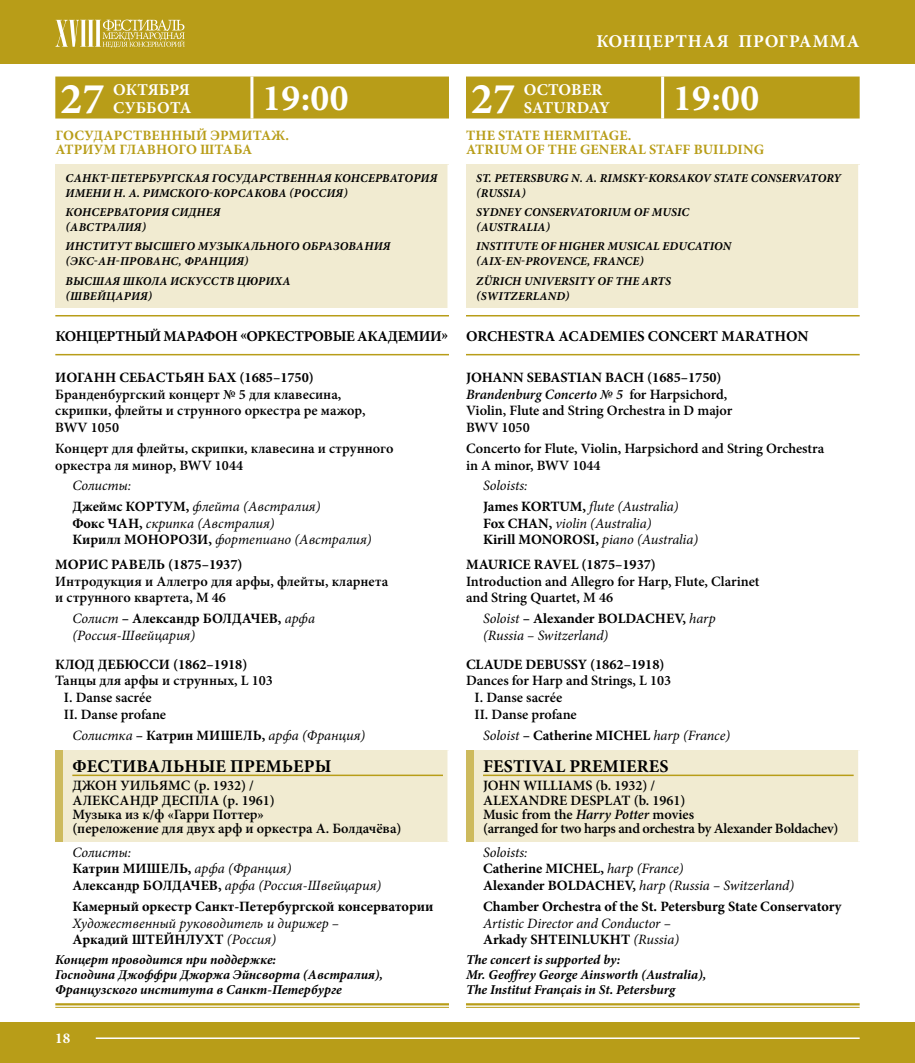
<style>
.page{position:relative;width:915px;height:1063px;background:#fff}
.page>*{position:absolute;margin:0;border:0;box-sizing:border-box;transform-origin:0 0}
.t1{font:700 44.25px "Minion Pro";color:#fff}
.t2{font:700 37.5px "Minion Pro";letter-spacing:.01em;color:#fff}
.t3{font:700 18px "Minion Pro";letter-spacing:.01em;color:#000}
.t4{font:700 18px "Minion Pro";letter-spacing:.045em;color:#fff}
.t5{font:700 16.5px/18px "Minion Pro";letter-spacing:.005em;color:#fff}
.t6{font:700 15px "Minion Pro";letter-spacing:-.015em;color:#000}
.t7{font:700 15px "Minion Pro";color:#fff}
.t8{font:600 14.25px/16.6px "Minion Pro";color:#000}
.t9{font:italic 14.25px/16.6px "Minion Pro";letter-spacing:-.005em;color:#000}
.t10{font:700 14.25px "Minion Pro";color:#000}
.t11{font:700 14.25px/14.4px "Minion Pro";letter-spacing:.01em;color:#b89d18}
.t12{font:italic 700 13.5px/15.1px "Minion Pro";color:#000}
.t13{font:italic 700 12px/15px "Minion Pro";letter-spacing:.01em;color:#000}
.s1{font-weight:700;font-style:normal}
.s2{font-weight:700}
.s3{font-style:italic}
</style>
<div class="page">
<div style="left:0;top:0;width:914px;height:64px;background:#b89d18"></div>
<div style="left:0;top:1022px;width:914px;height:41px;background:#b89d18"></div>
<hr style="left:96px;top:1037px;width:763px;height:2px;background:#fff">
<svg style="left:55px;top:19px;width:130px;height:29px"></svg>
<hr style="left:55px;top:315px;width:394px;height:1px;background:#b89d18">
<hr style="left:55px;top:354px;width:394px;height:1px;background:#b89d18">
<hr style="left:55px;top:1003px;width:394px;height:2px;background:#b89d18">
<hr style="left:55px;top:1007px;width:394px;height:1px;background:#b89d18">
<div style="left:55px;top:77px;width:394px;height:42px;background:#b89d18"></div>
<hr style="left:250px;top:77px;width:3px;height:42px;background:#fff">
<div style="left:55px;top:165px;width:394px;height:143px;background:#f1ebd1"></div>
<hr style="left:447px;top:165px;width:3px;height:143px;background:#fff">
<div style="left:55px;top:750px;width:9px;height:92px;background:#cdba5d"></div>
<div style="left:64px;top:750px;width:385px;height:92px;background:#f1ebd1"></div>
<hr style="left:447px;top:750px;width:3px;height:92px;background:#fff">
<hr style="left:72px;top:775px;width:371px;height:1px;background:#b89d18">
<hr style="left:466px;top:315px;width:393px;height:1px;background:#b89d18">
<hr style="left:466px;top:354px;width:393px;height:1px;background:#b89d18">
<hr style="left:466px;top:1003px;width:393px;height:2px;background:#b89d18">
<hr style="left:466px;top:1007px;width:393px;height:1px;background:#b89d18">
<div style="left:466px;top:77px;width:393px;height:42px;background:#b89d18"></div>
<hr style="left:661px;top:77px;width:3px;height:42px;background:#fff">
<div style="left:466px;top:165px;width:393px;height:143px;background:#f1ebd1"></div>
<hr style="left:857px;top:165px;width:3px;height:143px;background:#fff">
<div style="left:466px;top:750px;width:8px;height:92px;background:#cdba5d"></div>
<div style="left:474px;top:750px;width:385px;height:92px;background:#f1ebd1"></div>
<hr style="left:857px;top:750px;width:3px;height:92px;background:#fff">
<hr style="left:483px;top:775px;width:370px;height:1px;background:#b89d18">
<h1 class="t1" style="left:60px;top:67px;width:46px">27</h1>
<p class="t5" style="left:113px;top:80px;width:80px">ОКТЯБРЯ<br>СУББОТА</p>
<h2 class="t2" style="left:262px;top:71px;width:88px">19:00</h2>
<p class="t11" style="left:55px;top:128px;width:235px">ГОСУДАРСТВЕННЫЙ ЭРМИТАЖ.<br>АТРИУМ ГЛАВНОГО ШТАБА</p>
<p class="t13" style="left:66px;top:170px;width:373px">САНКТ-ПЕТЕРБУРГСКАЯ ГОСУДАРСТВЕННАЯ КОНСЕРВАТОРИЯ<br>ИМЕНИ Н. А. РИМСКОГО-КОРСАКОВА (РОССИЯ)</p>
<p class="t13" style="left:66px;top:205px;width:156px">КОНСЕРВАТОРИЯ СИДНЕЯ (АВСТРАЛИЯ)</p>
<p class="t13" style="left:66px;top:239px;width:326px">ИНСТИТУТ ВЫСШЕГО МУЗЫКАЛЬНОГО ОБРАЗОВАНИЯ (ЭКС-АН-ПРОВАНС, ФРАНЦИЯ)</p>
<p class="t13" style="left:66px;top:273px;width:226px">ВЫСШАЯ ШКОЛА ИСКУССТВ ЦЮРИХА (ШВЕЙЦАРИЯ)</p>
<p class="t6" style="left:55px;top:326px;width:394px">КОНЦЕРТНЫЙ МАРАФОН «ОРКЕСТРОВЫЕ АКАДЕМИИ»</p>
<p class="t10" style="left:55px;top:367px;width:260px">ИОГАНН СЕБАСТЬЯН БАХ (1685–1750)</p>
<p class="t8" style="left:55px;top:386px;width:312px">Бранденбургский концерт № 5 для клавесина, скрипки, флейты и струнного оркестра ре мажор,<br>BWV 1050</p>
<p class="t8" style="left:55px;top:440px;width:339px">Концерт для флейты, скрипки, клавесина и струнного оркестра ля минор, BWV 1044</p>
<p class="t9" style="left:72px;top:475px;width:249px;line-height:21px">Солисты:<br><span class="s1">Джеймс КОРТУМ,</span> флейта (Австралия)</p>
<p class="t9" style="left:72px;top:515px;width:301px"><span class="s1">Фокс ЧАН,</span> скрипка (Австралия)<br><span class="s1">Кирилл МОНОРОЗИ,</span> фортепиано (Австралия)</p>
<p class="t10" style="left:55px;top:554px;width:189px">МОРИС РАВЕЛЬ (1875–1937)</p>
<p class="t8" style="left:55px;top:573px;width:334px">Интродукция и Аллегро для арфы, флейты, кларнета и струнного квартета, M 46</p>
<p class="t9" style="left:72px;top:610px;width:244px">Солист <span class="s1">– Александр БОЛДАЧЕВ,</span> арфа (Россия-Швейцария)</p>
<p class="t10" style="left:55px;top:654px;width:193px">КЛОД ДЕБЮССИ (1862–1918)</p>
<p class="t8" style="left:64px;top:672px;width:210px;text-indent:-9px">Танцы для арфы и струнных, L 103<br>I. Danse sacrée<br>II. Danse profane</p>
<p class="t9" style="left:72px;top:727px;width:294px">Солистка <span class="s1">– Катрин МИШЕЛЬ,</span> арфа (Франция)</p>
<p class="t3" style="left:72px;top:753px;width:260px">ФЕСТИВАЛЬНЫЕ ПРЕМЬЕРЫ</p>
<p class="t8" style="left:72px;top:779px;width:330px;line-height:14.2px">ДЖОН УИЛЬЯМС (р. 1932) /<br>АЛЕКСАНДР ДЕСПЛА (р. 1961)<br>Музыка из к/ф «Гарри Поттер»<br>(переложение для двух арф и оркестра А. Болдачёва)</p>
<p class="t9" style="left:72px;top:844px;width:310px">Солисты:<br><span class="s1">Катрин МИШЕЛЬ,</span> арфа (Франция)<br><span class="s1">Александр БОЛДАЧЕВ,</span> арфа (Россия-Швейцария)</p>
<p class="t10" style="left:72px;top:896px;width:362px">Камерный оркестр Санкт-Петербургской консерватории</p>
<p class="t9" style="left:72px;top:915px;width:268px">Художественный руководитель и дирижер –<br><span class="s1">Аркадий ШТЕЙНЛУХТ</span> (Россия)</p>
<p class="t12" style="left:55px;top:952px;width:329px">Концерт проводится при поддержке:<br>Господина Джоффри Джоржа Эйнсворта (Австралия),<br>Французского института в Санкт-Петербурге</p>
<p class="t7" style="left:55px;top:1028px;width:16px">18</p>
<p class="t4" style="left:596px;top:29px;width:265px">КОНЦЕРТНАЯ ПРОГРАММА</p>
<h1 class="t1" style="left:470px;top:67px;width:46px">27</h1>
<p class="t5" style="left:523px;top:80px;width:88px">OCTOBER<br>SATURDAY</p>
<h2 class="t2" style="left:672px;top:71px;width:88px">19:00</h2>
<p class="t11" style="left:466px;top:128px;width:299px">THE STATE HERMITAGE.<br>ATRIUM OF THE GENERAL STAFF BUILDING</p>
<p class="t13" style="left:476px;top:170px;width:366px">ST. PETERSBURG N. A. RIMSKY-KORSAKOV STATE CONSERVATORY (RUSSIA)</p>
<p class="t13" style="left:476px;top:205px;width:214px">SYDNEY CONSERVATORIUM OF MUSIC (AUSTRALIA)</p>
<p class="t13" style="left:476px;top:239px;width:256px">INSTITUTE OF HIGHER MUSICAL EDUCATION (AIX-EN-PROVENCE, FRANCE)</p>
<p class="t13" style="left:476px;top:273px;width:196px">ZÜRICH UNIVERSITY OF THE ARTS (SWITZERLAND)</p>
<p class="t6" style="left:466px;top:326px;width:344px">ORCHESTRA ACADEMIES CONCERT MARATHON</p>
<p class="t8" style="left:466px;top:369px;width:268px"><span class="s2">JOHANN SEBASTIAN BACH (1685–1750)<br></span><span class="s3">Brandenburg Concerto № 5</span> for Harpsichord,<br>Violin, Flute and String Orchestra in D major<br>BWV 1050</p>
<p class="t8" style="left:466px;top:440px;width:360px">Concerto for Flute, Violin, Harpsichord and String Orchestra in A minor, BWV 1044</p>
<p class="t9" style="left:483px;top:475px;width:197px;line-height:21px">Soloists:<br><span class="s1">James KORTUM,</span> flute (Australia)</p>
<p class="t9" style="left:483px;top:515px;width:217px"><span class="s1">Fox CHAN,</span> violin (Australia)<br><span class="s1">Kirill MONOROSI,</span> piano (Australia)</p>
<p class="t10" style="left:466px;top:554px;width:191px">MAURICE RAVEL (1875–1937)</p>
<p class="t8" style="left:466px;top:573px;width:295px">Introduction and Allegro for Harp, Flute, Clarinet and String Quartet, M 46</p>
<p class="t9" style="left:483px;top:610px;width:234px">Soloist <span class="s1">– Alexander BOLDACHEV,</span> harp (Russia – Switzerland)</p>
<p class="t10" style="left:466px;top:654px;width:200px">CLAUDE DEBUSSY (1862–1918)</p>
<p class="t8" style="left:474px;top:672px;width:198px;text-indent:-9px">Dances for Harp and Strings, L 103<br>I. Danse sacrée<br>II. Danse profane</p>
<p class="t9" style="left:483px;top:727px;width:248px">Soloist <span class="s1">– Catherine MICHEL</span> harp (France)</p>
<p class="t3" style="left:483px;top:753px;width:187px">FESTIVAL PREMIERES</p>
<p class="t8" style="left:483px;top:779px;width:357px;line-height:14.2px">JOHN WILLIAMS (b. 1932) /<br>ALEXANDRE DESPLAT (b. 1961)<br>Music from the <span class="s3">Harry Potter</span> movies<br>(arranged for two harps and orchestra by Alexander Boldachev)</p>
<p class="t9" style="left:483px;top:844px;width:312px">Soloists:<br><span class="s1">Catherine MICHEL,</span> harp (France)<br><span class="s1">Alexander BOLDACHEV,</span> harp (Russia – Switzerland)</p>
<p class="t10" style="left:483px;top:896px;width:360px">Chamber Orchestra of the St. Petersburg State Conservatory</p>
<p class="t9" style="left:483px;top:915px;width:197px">Artistic Director and Conductor –<br><span class="s1">Arkady SHTEINLUKHT</span> (Russia)</p>
<p class="t12" style="left:466px;top:952px;width:242px">The concert is supported by:<br>Mr. Geoffrey George Ainsworth (Australia),<br>The Institut Français in St. Petersburg</p>
</div>
